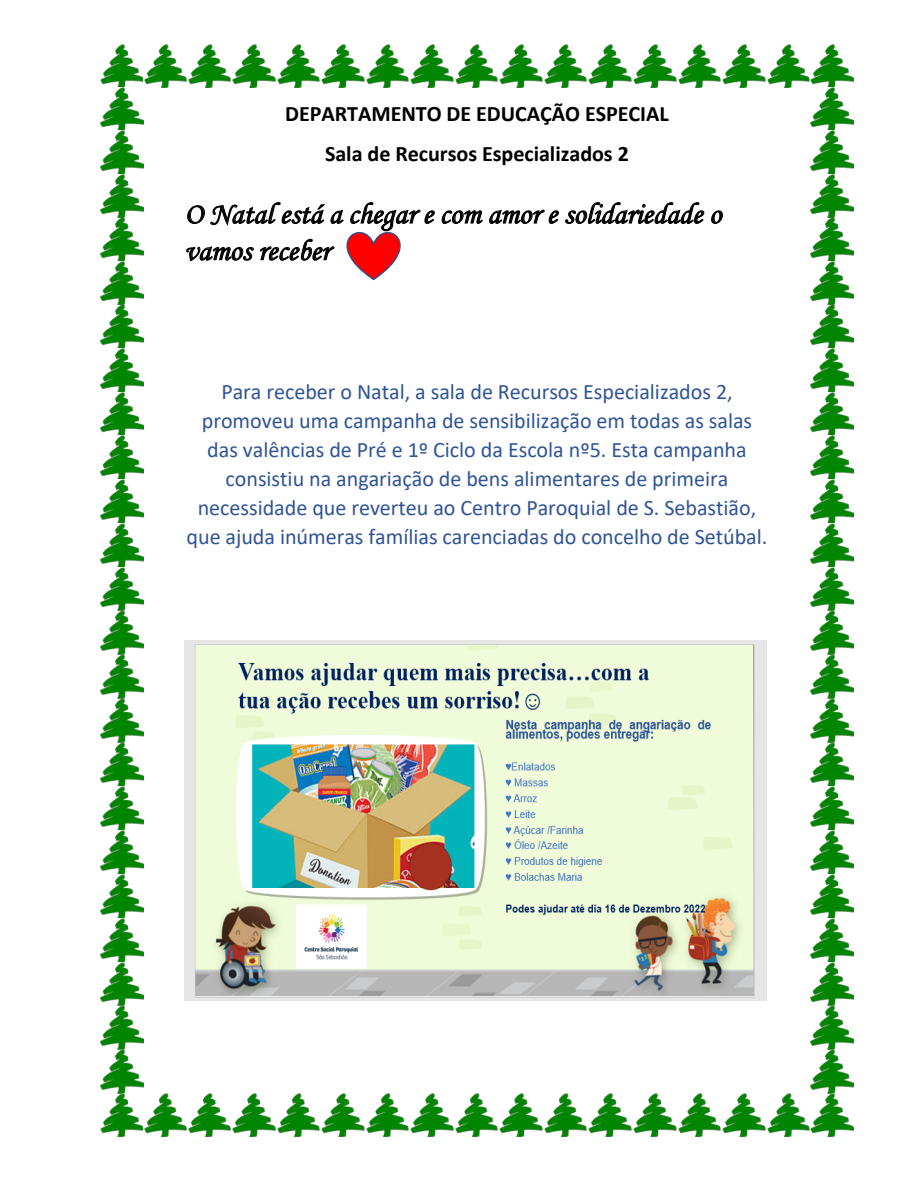
<style>
.page{position:relative;width:918px;height:1188px;background:#fff}
.page>*{position:absolute;margin:0;border:0;box-sizing:border-box;transform-origin:0 0}
.t1{font:29.7px/36.6px "Monotype Corsiva";color:#000}
.t2{font:22.05px/29px "Calibri";color:#2f5496;text-align:center}
.t3{font:700 22.05px/39.9px "Calibri";color:#000;text-align:center}
</style>
<div class="page">
<img style="left:185px;top:640px;width:581px;height:361px">
<svg style="left:346px;top:231px;width:55px;height:50px"></svg>
<img style="left:101px;top:1094px;width:42px;height:42px">
<img style="left:101px;top:45px;width:42px;height:42px">
<svg style="left:144px;top:1094px;width:43px;height:42px"></svg>
<svg style="left:188px;top:1094px;width:43px;height:42px"></svg>
<svg style="left:232px;top:1094px;width:44px;height:42px"></svg>
<svg style="left:277px;top:1094px;width:43px;height:42px"></svg>
<svg style="left:321px;top:1094px;width:44px;height:42px"></svg>
<svg style="left:366px;top:1094px;width:43px;height:42px"></svg>
<svg style="left:410px;top:1094px;width:44px;height:42px"></svg>
<svg style="left:455px;top:1094px;width:43px;height:42px"></svg>
<svg style="left:499px;top:1094px;width:44px;height:42px"></svg>
<svg style="left:544px;top:1094px;width:43px;height:42px"></svg>
<svg style="left:588px;top:1094px;width:44px;height:42px"></svg>
<svg style="left:633px;top:1094px;width:44px;height:42px"></svg>
<svg style="left:678px;top:1094px;width:43px;height:42px"></svg>
<svg style="left:722px;top:1094px;width:44px;height:42px"></svg>
<svg style="left:767px;top:1094px;width:44px;height:42px"></svg>
<svg style="left:144px;top:45px;width:43px;height:42px"></svg>
<svg style="left:188px;top:45px;width:43px;height:42px"></svg>
<svg style="left:232px;top:45px;width:44px;height:42px"></svg>
<svg style="left:277px;top:45px;width:43px;height:42px"></svg>
<svg style="left:321px;top:45px;width:44px;height:42px"></svg>
<svg style="left:366px;top:45px;width:43px;height:42px"></svg>
<svg style="left:410px;top:45px;width:44px;height:42px"></svg>
<svg style="left:455px;top:45px;width:43px;height:42px"></svg>
<svg style="left:499px;top:45px;width:44px;height:42px"></svg>
<svg style="left:544px;top:45px;width:43px;height:42px"></svg>
<svg style="left:588px;top:45px;width:44px;height:42px"></svg>
<svg style="left:633px;top:45px;width:44px;height:42px"></svg>
<svg style="left:678px;top:45px;width:43px;height:42px"></svg>
<svg style="left:722px;top:45px;width:44px;height:42px"></svg>
<svg style="left:767px;top:45px;width:44px;height:42px"></svg>
<svg style="left:811px;top:1094px;width:42px;height:42px"></svg>
<svg style="left:811px;top:45px;width:42px;height:42px"></svg>
<img style="left:811px;top:87px;width:42px;height:44px">
<svg style="left:811px;top:131px;width:42px;height:43px"></svg>
<svg style="left:811px;top:174px;width:42px;height:44px"></svg>
<svg style="left:811px;top:218px;width:42px;height:43px"></svg>
<svg style="left:811px;top:261px;width:42px;height:44px"></svg>
<svg style="left:811px;top:305px;width:42px;height:44px"></svg>
<svg style="left:811px;top:349px;width:42px;height:43px"></svg>
<svg style="left:811px;top:392px;width:42px;height:44px"></svg>
<svg style="left:811px;top:436px;width:42px;height:43px"></svg>
<svg style="left:811px;top:479px;width:42px;height:44px"></svg>
<svg style="left:811px;top:523px;width:42px;height:44px"></svg>
<svg style="left:811px;top:567px;width:42px;height:44px"></svg>
<svg style="left:811px;top:611px;width:42px;height:44px"></svg>
<svg style="left:811px;top:655px;width:42px;height:44px"></svg>
<svg style="left:811px;top:699px;width:42px;height:44px"></svg>
<svg style="left:811px;top:743px;width:42px;height:43px"></svg>
<svg style="left:811px;top:786px;width:42px;height:44px"></svg>
<svg style="left:811px;top:830px;width:42px;height:44px"></svg>
<svg style="left:811px;top:874px;width:42px;height:44px"></svg>
<svg style="left:811px;top:918px;width:42px;height:44px"></svg>
<svg style="left:811px;top:962px;width:42px;height:44px"></svg>
<svg style="left:811px;top:1006px;width:42px;height:44px"></svg>
<svg style="left:811px;top:1050px;width:42px;height:44px"></svg>
<img style="left:101px;top:87px;width:42px;height:44px">
<svg style="left:101px;top:131px;width:42px;height:43px"></svg>
<svg style="left:101px;top:174px;width:42px;height:44px"></svg>
<svg style="left:101px;top:218px;width:42px;height:43px"></svg>
<svg style="left:101px;top:261px;width:42px;height:44px"></svg>
<svg style="left:101px;top:305px;width:42px;height:44px"></svg>
<svg style="left:101px;top:349px;width:42px;height:43px"></svg>
<svg style="left:101px;top:392px;width:42px;height:44px"></svg>
<svg style="left:101px;top:436px;width:42px;height:43px"></svg>
<svg style="left:101px;top:479px;width:42px;height:44px"></svg>
<svg style="left:101px;top:523px;width:42px;height:44px"></svg>
<svg style="left:101px;top:567px;width:42px;height:44px"></svg>
<svg style="left:101px;top:611px;width:42px;height:44px"></svg>
<svg style="left:101px;top:655px;width:42px;height:44px"></svg>
<svg style="left:101px;top:699px;width:42px;height:44px"></svg>
<svg style="left:101px;top:743px;width:42px;height:43px"></svg>
<svg style="left:101px;top:786px;width:42px;height:44px"></svg>
<svg style="left:101px;top:830px;width:42px;height:44px"></svg>
<svg style="left:101px;top:874px;width:42px;height:44px"></svg>
<svg style="left:101px;top:918px;width:42px;height:44px"></svg>
<svg style="left:101px;top:962px;width:42px;height:44px"></svg>
<svg style="left:101px;top:1006px;width:42px;height:44px"></svg>
<svg style="left:101px;top:1050px;width:42px;height:44px"></svg>
<p class="t3" style="left:285px;top:94px;width:385px">DEPARTAMENTO DE EDUCAÇÃO ESPECIAL<br>Sala de Recursos Especializados 2</p>
<p class="t1" style="left:185px;top:196px;width:538px">O Natal está a chegar e com amor e solidariedade o vamos receber</p>
<p class="t2" style="left:187px;top:377px;width:582px">Para receber o Natal, a sala de Recursos Especializados 2, promoveu uma campanha de sensibilização em todas as salas das valências de Pré e 1º Ciclo da Escola nº5. Esta campanha consistiu na angariação de bens alimentares de primeira necessidade que reverteu ao Centro Paroquial de S. Sebastião, que ajuda inúmeras famílias carenciadas do concelho de Setúbal.</p>
</div>
